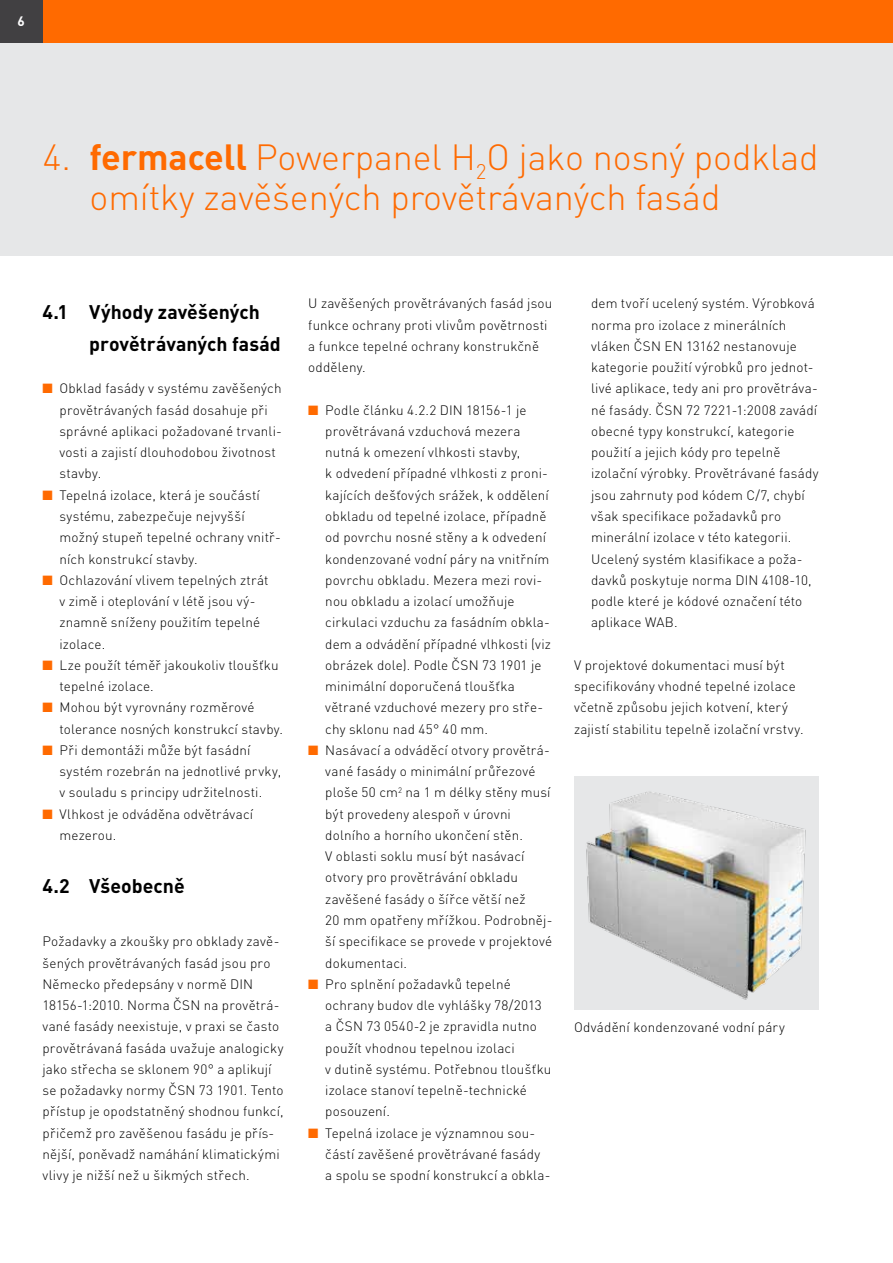
<style>
.page{position:relative;width:893px;height:1263px;background:#fff}
.page>*{position:absolute;margin:0;border:0;box-sizing:border-box;transform-origin:0 0}
.t1{font:300 36px/39.6px "DIN Pro";letter-spacing:-.005em;color:#ff6a00}
.t2{font:700 19.5px/32px "DIN Pro";color:#000}
.t3{font:300 13.5px/21.3px "DIN Pro";letter-spacing:.01em;color:#000}
.t4{font:700 13.5px "DIN Pro";color:#fff}
.s1{font-weight:700}
.s2{color:#ff6a00}
</style>
<div class="page">
<div style="left:0;top:0;width:893px;height:255px;background:#e6e7e8"></div>
<div style="left:574px;top:776px;width:245px;height:234px;background:#e6e7e8"></div>
<img style="left:586px;top:791px;width:220px;height:209px">
<div style="left:43px;top:0;width:850px;height:43px;background:#ff6a00"></div>
<div style="left:0;top:0;width:43px;height:43px;background:#414042"></div>
<p class="t4" style="left:18px;top:12px;width:9px">6</p>
<h1 class="t1" style="left:90px;top:136px;width:730px;text-indent:-47px">4. <span class="s1">fermacell</span> Powerpanel H<sub>2</sub>O jako nosný podklad omítky zavěšených provětrávaných fasád</h1>
<h2 class="t2" style="left:89px;top:295px;width:193px;text-indent:-47px">4.1 Výhody zavěšených provětrávaných fasád</h2>
<p class="t3" style="left:60px;top:377px;width:224px;text-indent:-17px"><span class="s2">■</span> Obklad fasády v systému zavěšených provětrávaných fasád dosahuje při správné aplikaci požadované trvanli&shy;vosti a zajistí dlouhodobou životnost stavby.</p>
<p class="t3" style="left:60px;top:484px;width:223px;text-indent:-17px"><span class="s2">■</span> Tepelná izolace, která je součástí systému, zabezpečuje nejvyšší možný stupeň tepelné ochrany vnitř&shy;ních konstrukcí stavby.</p>
<p class="t3" style="left:60px;top:569px;width:211px;text-indent:-17px"><span class="s2">■</span> Ochlazování vlivem tepelných ztrát v zimě i oteplování v létě jsou vý&shy;znamně sníženy použitím tepelné izolace.</p>
<p class="t3" style="left:60px;top:654px;width:221px;text-indent:-17px"><span class="s2">■</span> Lze použít téměř jakoukoliv tloušťku tepelné izolace.</p>
<p class="t3" style="left:60px;top:696px;width:225px;text-indent:-17px"><span class="s2">■</span> Mohou být vyrovnány rozměrové tolerance nosných konstrukcí stavby.</p>
<p class="t3" style="left:60px;top:739px;width:223px;text-indent:-17px"><span class="s2">■</span> Při demontáži může být fasádní systém rozebrán na jednotlivé prvky, v souladu s principy udržitelnosti.</p>
<p class="t3" style="left:60px;top:803px;width:195px;text-indent:-17px"><span class="s2">■</span> Vlhkost je odváděna odvětrávací mezerou.</p>
<h2 class="t2" style="left:43px;top:869px;width:144px">4.2 Všeobecně</h2>
<p class="t3" style="left:43px;top:930px;width:243px">Požadavky a zkoušky pro obklady zavě&shy;šených provětrávaných fasád jsou pro Německo předepsány v normě DIN 18156-1:2010. Norma ČSN na provětrá&shy;vané fasády neexistuje, v praxi se často provětrávaná fasáda uvažuje analogicky jako střecha se sklonem 90° a aplikují se požadavky normy ČSN 73 1901. Tento přístup je opodstatněný shodnou funkcí, přičemž pro zavěšenou fasádu je přís&shy;nější, poněvadž namáhání klimatickými vlivy je nižší než u šikmých střech.</p>
<p class="t3" style="left:308px;top:292px;width:246px">U zavěšených provětrávaných fasád jsou funkce ochrany proti vlivům povětrnosti a funkce tepelné ochrany konstrukčně odděleny.</p>
<p class="t3" style="left:325px;top:399px;width:227px;text-indent:-17px"><span class="s2">■</span> Podle článku 4.2.2 DIN 18156-1 je provětrávaná vzduchová mezera nutná k omezení vlhkosti stavby,<br>k odvedení případné vlhkosti z proni&shy;kajících dešťových srážek, k oddělení obkladu od tepelné izolace, případně od povrchu nosné stěny a k odvedení kondenzované vodní páry na vnitřním povrchu obkladu. Mezera mezi rovi&shy;nou obkladu a izolací umožňuje cirkulaci vzduchu za fasádním obkla&shy;dem a odvádění případné vlhkosti (viz obrázek dole). Podle ČSN 73 1901 je minimální doporučená tloušťka větrané vzduchové mezery pro stře&shy;chy sklonu nad 45° 40 mm.</p>
<p class="t3" style="left:325px;top:739px;width:229px;text-indent:-17px"><span class="s2">■</span> Nasávací a odváděcí otvory provětrá&shy;vané fasády o minimální průřezové ploše 50 cm<sup>2</sup> na 1 m délky stěny musí být provedeny alespoň v úrovni dolního a horního ukončení stěn.<br>V oblasti soklu musí být nasávací otvory pro provětrávání obkladu zavěšené fasády o šířce větší než<br>20 mm opatřeny mřížkou. Podrobněj&shy;ší specifikace se provede v projektové dokumentaci.</p>
<p class="t3" style="left:325px;top:973px;width:228px;text-indent:-17px"><span class="s2">■</span> Pro splnění požadavků tepelné ochrany budov dle vyhlášky 78/2013 a ČSN 73 0540-2 je zpravidla nutno použít vhodnou tepelnou izolaci<br>v dutině systému. Potřebnou tloušťku izolace stanoví tepelně-technické posouzení.</p>
<p class="t3" style="left:325px;top:1121px;width:227px;text-indent:-17px"><span class="s2">■</span> Tepelná izolace je významnou sou&shy;částí zavěšené provětrávané fasády a spolu se spodní konstrukcí a obkla-</p>
<p class="t3" style="left:591px;top:292px;width:229px">dem tvoří ucelený systém. Výrobková norma pro izolace z minerálních vláken ČSN EN 13162 nestanovuje kategorie použití výrobků pro jednot&shy;livé aplikace, tedy ani pro provětráva&shy;né fasády. ČSN 72 7221-1:2008 zavádí obecné typy konstrukcí, kategorie použití a jejich kódy pro tepelně izolační výrobky. Provětrávané fasády jsou zahrnuty pod kódem C/7, chybí však specifikace požadavků pro minerální izolace v této kategorii.<br>Ucelený systém klasifikace a poža&shy;davků poskytuje norma DIN 4108-10, podle které je kódové označení této aplikace WAB.</p>
<p class="t3" style="left:574px;top:654px;width:231px">V projektové dokumentaci musí být specifikovány vhodné tepelné izolace včetně způsobu jejich kotvení, který zajistí stabilitu tepelně izolační vrstvy.</p>
<p class="t3" style="left:574px;top:1016px;width:212px">Odvádění kondenzované vodní páry</p>
</div>
